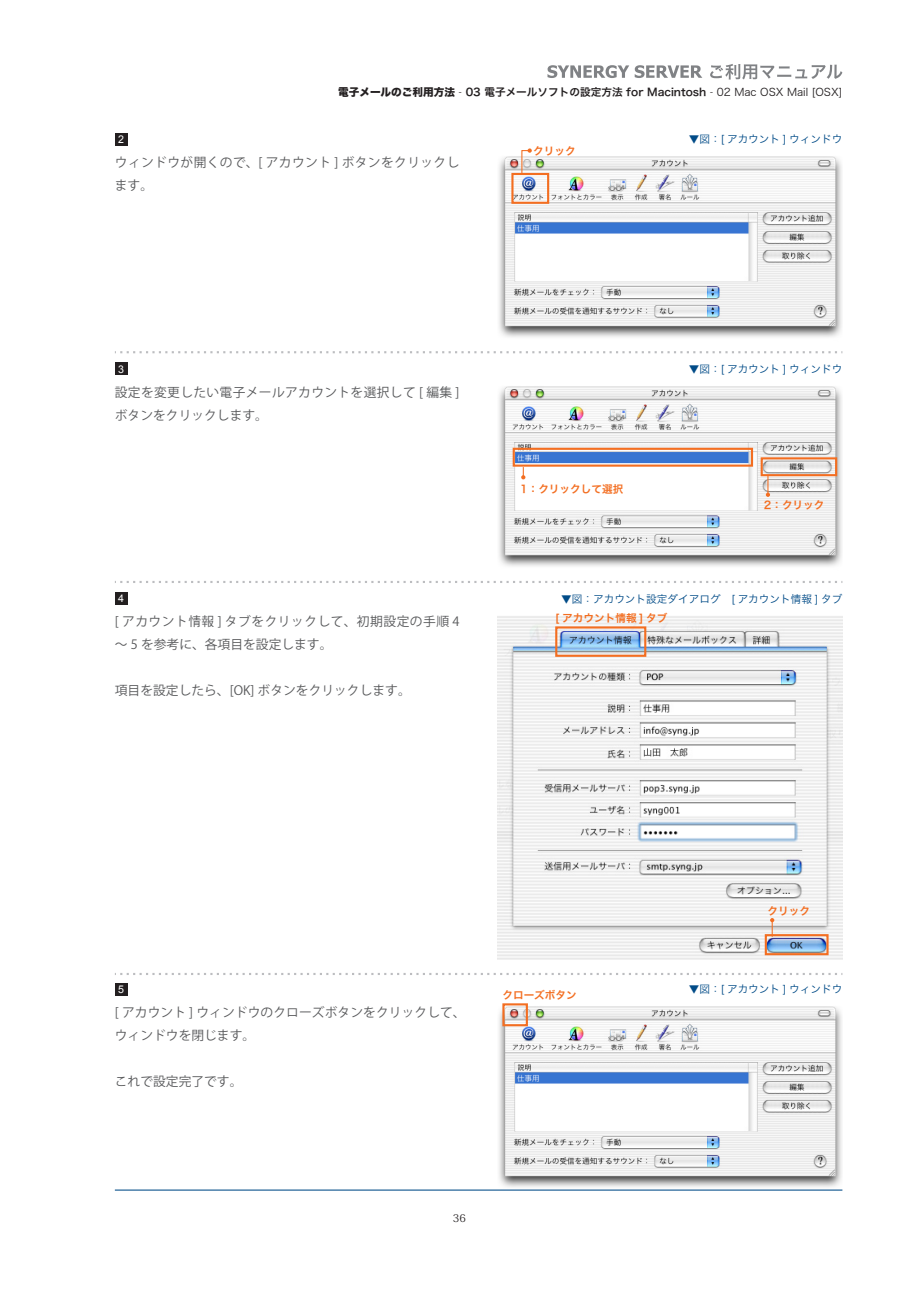
<style>
.page{position:relative;width:919px;height:1289px;background:#fff}
.page>*{position:absolute;margin:0;border:0;box-sizing:border-box;transform-origin:0 0}
.t1{font:12.75px/23px "Koz Go Std";letter-spacing:.005em;color:#57585a}
.t2{font:12.75px/23px "Koz Go Std";letter-spacing:.04em;color:#57585a}
.t3{font:12.75px/23px "Koz Go Std";letter-spacing:.025em;color:#57585a}
.t4{font:12.75px/23px "Koz Go Std";letter-spacing:.03em;color:#57585a}
.t5{font:10.65px "Hira Kaku Pro W3";color:#004b87}
.t6{font:10.65px "Hira Kaku Pro W6";color:#231f20}
.t7{font:10.65px "Hira Kaku Pro W6";color:#f36e21}
.t8{font:10.65px "Arial";color:#fff}
.t9{font:10.65px "Koz Min Std";color:#231f20}
.s1{font-family:"Hira Kaku Std W8"}
.s2{font-family:"Hira Min Pro W3"}
.s3{font-family:"Hira Kaku Pro W3"}
</style>
<div class="page">
<svg style="left:547px;top:64px;width:295px;height:15px"></svg>
<img style="left:499px;top:156px;width:343px;height:181px">
<img style="left:497px;top:616px;width:345px;height:343px">
<img style="left:499px;top:1006px;width:343px;height:181px">
<img style="left:499px;top:386px;width:343px;height:180px">
<div style="left:115px;top:362px;width:13px;height:13px;background:#231f20"></div>
<div style="left:115px;top:133px;width:13px;height:12px;background:#231f20"></div>
<svg style="left:115px;top:351px;width:727px;height:2px"></svg>
<div style="left:115px;top:982px;width:13px;height:13px;background:#231f20"></div>
<hr style="left:115px;top:1189px;width:727px;height:1px;background:#004b87">
<svg style="left:115px;top:973px;width:727px;height:2px"></svg>
<svg style="left:115px;top:581px;width:727px;height:2px"></svg>
<div style="left:115px;top:592px;width:13px;height:13px;background:#231f20"></div>
<div style="left:511px;top:173px;width:38px;height:31px;border:2px solid #f36e21"></div>
<div style="left:760px;top:457px;width:77px;height:19px;border:2px solid #f36e21"></div>
<div style="left:512px;top:448px;width:241px;height:18px;border:2px solid #f36e21"></div>
<svg style="left:765px;top:475px;width:5px;height:22px"></svg>
<div style="left:555px;top:626px;width:91px;height:31px;border:2px solid #f36e21"></div>
<div style="left:502px;top:1003px;width:26px;height:23px;border:2px solid #f36e21"></div>
<svg style="left:521px;top:148px;width:10px;height:27px"></svg>
<svg style="left:521px;top:467px;width:4px;height:12px"></svg>
<div style="left:764px;top:934px;width:64px;height:21px;border:2px solid #f36e21"></div>
<svg style="left:770px;top:918px;width:4px;height:18px"></svg>
<p class="t6" style="left:338px;top:82px;width:505px"><span class="s1">電子メールのご利用方法</span> <span class="s2">-</span> 03 電子メールソフトの設定方法 for Macintosh <span class="s2">-</span> <span class="s3">02 Mac OSX Mail [OSX]</span></p>
<p class="t8" style="left:118px;top:133px;width:7px">2</p>
<p class="t4" style="left:115px;top:151px;width:346px">ウィンドウが開くので、[ アカウント ] ボタンをクリックします。</p>
<p class="t7" style="left:533px;top:141px;width:44px">クリック</p>
<p class="t5" style="left:688px;top:130px;width:155px">▼図：[ アカウント ] ウィンドウ</p>
<p class="t8" style="left:118px;top:363px;width:7px">3</p>
<p class="t5" style="left:688px;top:359px;width:155px">▼図：[ アカウント ] ウィンドウ</p>
<p class="t3" style="left:115px;top:381px;width:346px">設定を変更したい電子メールアカウントを選択して [ 編集 ]ボタンをクリックします。</p>
<p class="t7" style="left:520px;top:479px;width:105px">1：クリックして選択</p>
<p class="t7" style="left:763px;top:495px;width:62px">2：クリック</p>
<p class="t8" style="left:118px;top:592px;width:7px">4</p>
<p class="t5" style="left:561px;top:589px;width:283px">▼図：アカウント設定ダイアログ　[ アカウント情報 ] タブ</p>
<p class="t2" style="left:115px;top:610px;width:346px">[ アカウント情報 ] タブをクリックして、初期設定の手順 4～ 5 を参考に、各項目を設定します。</p>
<p class="t1" style="left:115px;top:679px;width:297px">項目を設定したら、[OK] ボタンをクリックします。</p>
<p class="t7" style="left:555px;top:608px;width:114px">[ アカウント情報 ] タブ</p>
<p class="t8" style="left:118px;top:983px;width:7px">5</p>
<p class="t1" style="left:115px;top:1001px;width:352px">[ アカウント ] ウィンドウのクローズボタンをクリックして、ウィンドウを閉じます。</p>
<p class="t1" style="left:115px;top:1070px;width:129px">これで設定完了です。</p>
<p class="t7" style="left:502px;top:985px;width:76px">クローズボタン</p>
<p class="t9" style="left:453px;top:1211px;width:15px">36</p>
<p class="t7" style="left:767px;top:901px;width:44px">クリック</p>
<p class="t5" style="left:688px;top:979px;width:155px">▼図：[ アカウント ] ウィンドウ</p>
</div>
